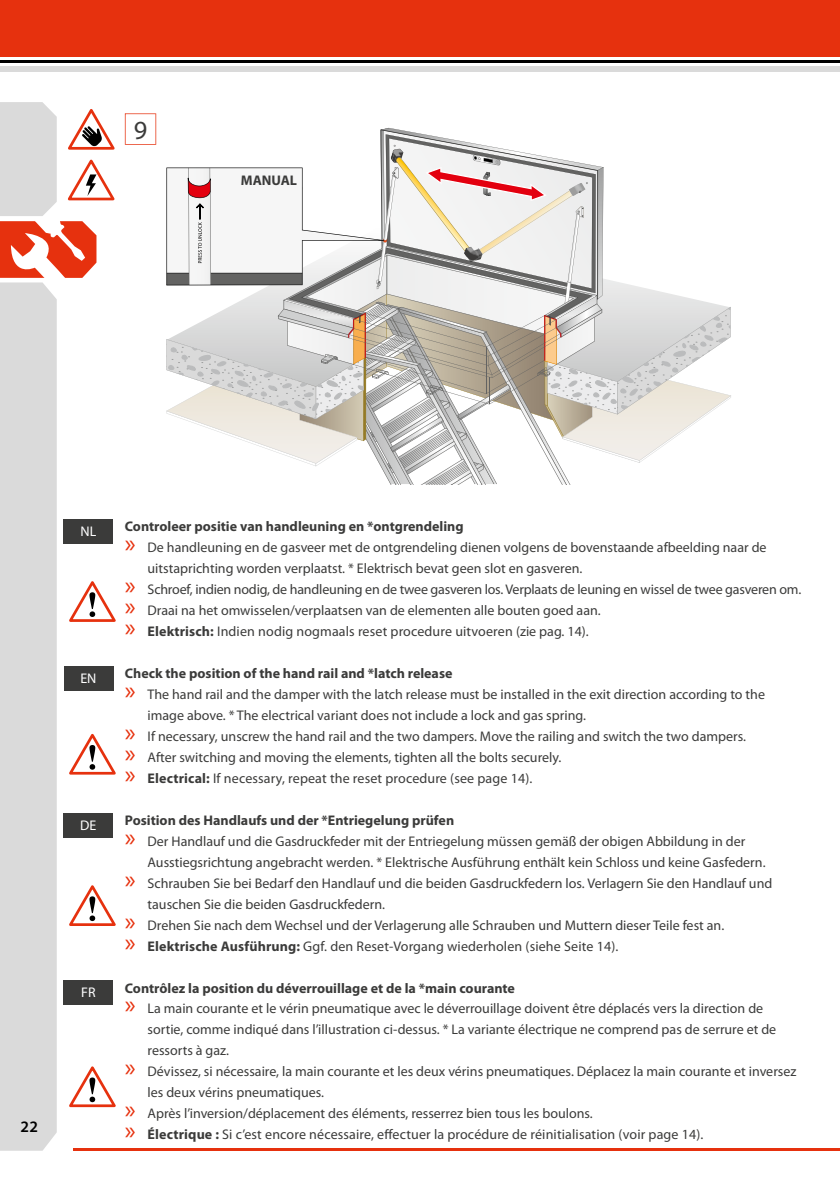
<style>
.page{position:relative;width:840px;height:1191px;background:#fff}
.page>*{position:absolute;margin:0;border:0;box-sizing:border-box;transform-origin:0 0}
.t1{font:26.2px "Myriad Pro";color:#3b3b3a}
.t2{font:600 16px "Myriad Pro";color:#000}
.t3{font:14px "Myriad Pro";color:#3b3b3a}
.t4{font:700 14px "Myriad Pro";color:#3b3b3a}
.t5{font:14px "Myriad Pro";color:#fff}
.s1{font-size:26px;color:#e6310e}
.s2{font-weight:700}
</style>
<div class="page">
<div style="left:0;top:0;width:839px;height:57px;background:#e6310e"></div>
<div style="left:0;top:66px;width:839px;height:5px;background:#dadada"></div>
<div style="left:0;top:282px;width:57px;height:868px;background:#dadada"></div>
<hr style="left:0;top:60px;width:839px;height:2px;background:#000">
<hr style="left:74px;top:1148px;width:765px;height:2px;background:#e6310e">
<svg style="left:125px;top:113px;width:31px;height:32px"></svg>
<div style="left:64px;top:980px;width:49px;height:24px;background:#3b3b3a"></div>
<div style="left:64px;top:813px;width:49px;height:24px;background:#3b3b3a"></div>
<div style="left:64px;top:666px;width:49px;height:24px;background:#3b3b3a"></div>
<div style="left:64px;top:519px;width:49px;height:24px;background:#3b3b3a"></div>
<svg style="left:69px;top:1066px;width:47px;height:42px"></svg>
<svg style="left:69px;top:885px;width:47px;height:41px"></svg>
<svg style="left:69px;top:733px;width:47px;height:42px"></svg>
<svg style="left:69px;top:581px;width:47px;height:41px"></svg>
<svg style="left:0;top:102px;width:115px;height:176px"></svg>
<svg style="left:166px;top:128px;width:565px;height:356px"></svg>
<img style="left:463px;top:247px;width:19px;height:16px">
<img style="left:568px;top:183px;width:17px;height:13px">
<h1 class="t1" style="left:134px;top:114px;width:15px">9</h1>
<p class="t4" style="left:241px;top:171px;width:58px">MANUAL</p>
<p class="t2" style="left:21px;top:1116px;width:19px">22</p>
<p class="t5" style="left:80px;top:523px;width:17px">NL</p>
<p class="t5" style="left:80px;top:670px;width:18px">EN</p>
<p class="t5" style="left:80px;top:817px;width:18px">DE</p>
<p class="t5" style="left:81px;top:984px;width:16px">FR</p>
<p class="t4" style="left:125px;top:517px;width:340px">Controleer positie van handleuning en *ontgrendeling</p>
<p class="t3" style="left:125px;top:538px;width:643px"><span class="s1">x</span> De handleuning en de gasveer met de ontgrendeling dienen volgens de bovenstaande afbeelding naar de</p>
<p class="t3" style="left:147px;top:559px;width:436px">uitstaprichting worden verplaatst. * Elektrisch bevat geen slot en gasveren.</p>
<p class="t3" style="left:125px;top:580px;width:677px"><span class="s1">x</span> Schroef, indien nodig, de handleuning en de twee gasveren los. Verplaats de leuning en wissel de twee gasveren om.</p>
<p class="t3" style="left:125px;top:601px;width:477px"><span class="s1">x</span> Draai na het omwisselen/verplaatsen van de elementen alle bouten goed aan.</p>
<p class="t3" style="left:125px;top:622px;width:465px"><span class="s1">x</span> <span class="s2">Elektrisch:</span> Indien nodig nogmaals reset procedure uitvoeren (zie pag. 14).</p>
<p class="t4" style="left:125px;top:664px;width:329px">Check the position of the hand rail and *latch release</p>
<p class="t3" style="left:125px;top:685px;width:641px"><span class="s1">x</span> The hand rail and the damper with the latch release must be installed in the exit direction according to the</p>
<p class="t3" style="left:147px;top:706px;width:440px">image above. * The electrical variant does not include a lock and gas spring.</p>
<p class="t3" style="left:125px;top:727px;width:622px"><span class="s1">x</span> If necessary, unscrew the hand rail and the two dampers. Move the railing and switch the two dampers.</p>
<p class="t3" style="left:125px;top:748px;width:438px"><span class="s1">x</span> After switching and moving the elements, tighten all the bolts securely.</p>
<p class="t3" style="left:125px;top:769px;width:409px"><span class="s1">x</span> <span class="s2">Electrical:</span> If necessary, repeat the reset procedure (see page 14).</p>
<p class="t4" style="left:125px;top:810px;width:331px">Position des Handlaufs und der *Entriegelung prüfen</p>
<p class="t3" style="left:125px;top:832px;width:621px"><span class="s1">x</span> Der Handlauf und die Gasdruckfeder mit der Entriegelung müssen gemäß der obigen Abbildung in der</p>
<p class="t3" style="left:147px;top:853px;width:619px">Ausstiegsrichtung angebracht werden. * Elektrische Ausführung enthält kein Schloss und keine Gasfedern.</p>
<p class="t3" style="left:125px;top:874px;width:648px"><span class="s1">x</span> Schrauben Sie bei Bedarf den Handlauf und die beiden Gasdruckfedern los. Verlagern Sie den Handlauf und</p>
<p class="t3" style="left:147px;top:895px;width:239px">tauschen Sie die beiden Gasdruckfedern.</p>
<p class="t3" style="left:125px;top:916px;width:600px"><span class="s1">x</span> Drehen Sie nach dem Wechsel und der Verlagerung alle Schrauben und Muttern dieser Teile fest an.</p>
<p class="t3" style="left:125px;top:937px;width:495px"><span class="s1">x</span> <span class="s2">Elektrische Ausführung:</span> Ggf. den Reset-Vorgang wiederholen (siehe Seite 14).</p>
<p class="t4" style="left:125px;top:978px;width:391px">Contrôlez la position du déverrouillage et de la *main courante</p>
<p class="t3" style="left:125px;top:1000px;width:639px"><span class="s1">x</span> La main courante et le vérin pneumatique avec le déverrouillage doivent être déplacés vers la direction de</p>
<p class="t3" style="left:147px;top:1021px;width:630px">sortie, comme indiqué dans l’illustration ci-dessus. * La variante électrique ne comprend pas de serrure et de</p>
<p class="t3" style="left:147px;top:1042px;width:83px">ressorts à gaz.</p>
<p class="t3" style="left:125px;top:1063px;width:672px"><span class="s1">x</span> Dévissez, si nécessaire, la main courante et les deux vérins pneumatiques. Déplacez la main courante et inversez</p>
<p class="t3" style="left:147px;top:1084px;width:178px">les deux vérins pneumatiques.</p>
<p class="t3" style="left:125px;top:1105px;width:469px"><span class="s1">x</span> Après l’inversion/déplacement des éléments, resserrez bien tous les boulons.</p>
<p class="t3" style="left:125px;top:1126px;width:580px"><span class="s1">x</span> <span class="s2">Électrique :</span> Si c’est encore nécessaire, effectuer la procédure de réinitialisation (voir page 14).</p>
</div>
